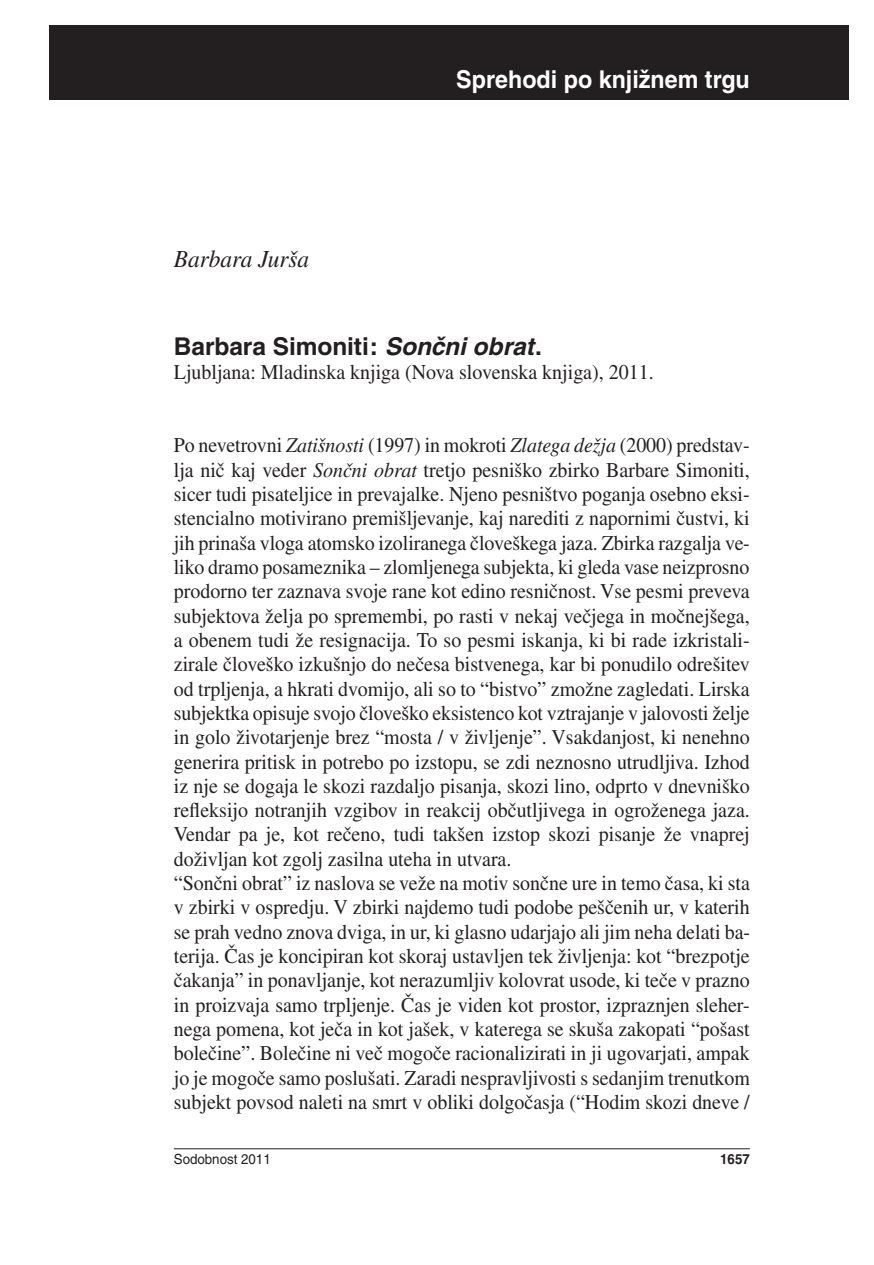
<style>
.page{position:relative;width:874px;height:1265px;background:#fff}
.page>*{position:absolute;margin:0;border:0;box-sizing:border-box;transform-origin:0 0}
.t1{font:700 24.5px "SS Helvetica";letter-spacing:-.005em;color:#231f20}
.t2{font:700 24.5px "SS Helvetica";color:#fff;scale:.95 1}
.t3{font:italic 24.5px "SS Times";color:#231f20;scale:.95 1}
.t4{font:21px/24.3px "SS Times";color:#231f20;scale:.95 1}
.t5{font:14px "SS Helvetica";color:#231f20;scale:.95 1}
.t6{font:700 14px "SS Helvetica";color:#231f20;scale:.95 1}
.s1{font-style:italic}
</style>
<div class="page">
<div style="left:50px;top:25px;width:798px;height:74px;background:#231f20"></div>
<hr style="left:174px;top:1148px;width:575px;height:1px;background:#231f20">
<p class="t3" style="left:174px;top:246px;width:144px">Barbara Jur{a</p>
<p class="t2" style="left:456px;top:65px;width:310px">Sprehodi po knji`nem trgu</p>
<p class="t1" style="left:174px;top:331px;width:369px">Barbara Simoniti: <span class="s1">Son~ni obrat</span>.</p>
<p class="t4" style="left:174px;top:360px;width:506px">Ljubljana: Mladinska knjiga (Nova slovenska knjiga), 2011.</p>
<p class="t4" style="left:174px;top:433px;width:608px">Po nevetrovni <span class="s1">Zati{nosti</span> (1997) in mokroti <span class="s1">Zlatega de`ja</span> (2000) predstav&shy;lja ni~ kaj veder <span class="s1">Son~ni obrat</span> tretjo pesni{ko zbirko Barbare Simoniti, sicer tudi pisateljice in prevajalke. Njeno pesni{tvo poganja osebno eksi&shy;stencialno motivirano premi{ljevanje, kaj narediti z napornimi ~ustvi, ki jih prina{a vloga atomsko izoliranega ~love{kega jaza. Zbirka razgalja ve&shy;liko dramo posameznika – zlomljenega subjekta, ki gleda vase neizprosno prodorno ter zaznava svoje rane kot edino resni~nost. Vse pesmi preveva subjektova `elja po spremembi, po rasti v nekaj ve~jega in mo~nej{ega, a obenem tudi `e resignacija. To so pesmi iskanja, ki bi rade izkristali&shy;zirale ~love{ko izku{njo do ne~esa bistvenega, kar bi ponudilo odre{itev od trpljenja, a hkrati dvomijo, ali so to “bistvo” zmo`ne zagledati. Lirska subjektka opisuje svojo ~love{ko eksistenco kot vztrajanje v jalovosti `elje in golo `ivotarjenje brez “mosta / v `ivljenje”. Vsakdanjost, ki nenehno generira pritisk in potrebo po izstopu, se zdi neznosno utrudljiva. Izhod iz nje se dogaja le skozi razdaljo pisanja, skozi lino, odprto v dnevni{ko refleksijo notranjih vzgibov in reakcij ob~utljivega in ogro`enega jaza.<br>Vendar pa je, kot re~eno, tudi tak{en izstop skozi pisanje `e vnaprej do`ivljan kot zgolj zasilna uteha in utvara.<br>“Son~ni obrat” iz naslova se ve`e na motiv son~ne ure in temo ~asa, ki sta v zbirki v ospredju. V zbirki najdemo tudi podobe pe{~enih ur, v katerih se prah vedno znova dviga, in ur, ki glasno udarjajo ali jim neha delati ba&shy;terija. ^as je koncipiran kot skoraj ustavljen tek `ivljenja: kot “brezpotje ~akanja” in ponavljanje, kot nerazumljiv kolovrat usode, ki te~e v prazno in proizvaja samo trpljenje. ^as je viden kot prostor, izpraznjen sleher&shy;nega pomena, kot je~a in kot ja{ek, v katerega se sku{a zakopati “po{ast bole~ine”. Bole~ine ni ve~ mogo~e racionalizirati in ji ugovarjati, ampak jo je mogo~e samo poslu{ati. Zaradi nespravljivosti s sedanjim trenutkom subjekt povsod naleti na smrt v obliki dolgo~asja (“Hodim skozi dneve /</p>
<p class="t5" style="left:174px;top:1151px;width:103px">Sodobnost 2011</p>
<p class="t6" style="left:719px;top:1151px;width:33px">1657</p>
</div>
